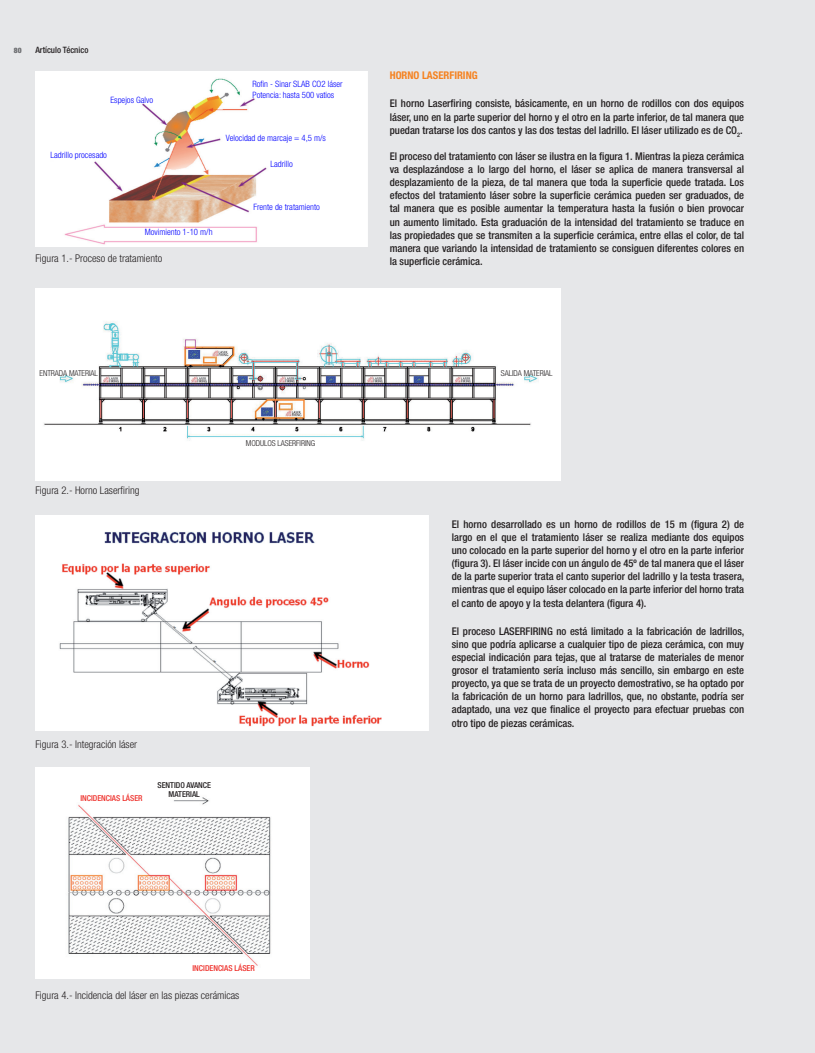
<style>
.page{position:relative;width:815px;height:1053px;background:#fff}
.page>*{position:absolute;margin:0;border:0;box-sizing:border-box;transform-origin:0 0}
.Texto{font:500 condensed 10.62px/13.1px "Helvetica Neue LT Std";color:#231f20;text-align:justify}
.Autores{font:300 condensed 10.62px "Helvetica Neue LT Std";color:#231f20}
.Titulo_2{font:700 condensed 10.62px "Helvetica Neue LT Std";color:#f58220}
.notas{font:300 condensed 8.75px "Helvetica Neue LT Std";color:#00f}
.t1{font:500 condensed 8.75px "Helvetica Neue LT Std";color:#231f20}
.notas-2{font:300 condensed 8.12px "Helvetica Neue LT Std";letter-spacing:-.01em;color:#231f20}
.notas-3{font:500 condensed 8.12px "Helvetica Neue LT Std";color:#ee2f2a}
.notas-4{font:500 condensed 8.12px "Helvetica Neue LT Std";color:#231f20}
.t2{font:900 condensed 7.5px "Helvetica Neue LT Std";color:#6c6d70}
</style>
<div class="page">
<div style="left:0;top:0;width:815px;height:1052px;background:#e6e7e9"></div>
<img style="left:35px;top:516px;width:394px;height:214px">
<img style="left:35px;top:72px;width:333px;height:174px">
<img style="left:35px;top:767px;width:274px;height:211px">
<img style="left:35px;top:288px;width:525px;height:192px">
<p class="t2" style="left:14px;top:46px;width:9px">80</p>
<p class="t1" style="left:35px;top:45px;width:54px">Artículo Técnico</p>
<p class="notas" style="left:110px;top:95px;width:44px">Espejos Galvo</p>
<p class="notas" style="left:51px;top:150px;width:58px">Ladrillo procesado</p>
<p class="notas" style="left:145px;top:227px;width:69px">Movimiento 1-10 m/h</p>
<p class="Autores" style="left:35px;top:252px;width:128px">Figura 1.- Proceso de tratamiento</p>
<p class="notas" style="left:252px;top:79px;width:92px">Rofin - Sinar SLAB CO2 láser</p>
<p class="notas" style="left:252px;top:90px;width:83px">Potencia: hasta 500 vatios</p>
<p class="notas" style="left:226px;top:133px;width:102px">Velocidad de marcaje = 4,5 m/s</p>
<p class="notas" style="left:270px;top:159px;width:24px">Ladrillo</p>
<p class="notas" style="left:253px;top:202px;width:68px">Frente de tratamiento</p>
<p class="Titulo_2" style="left:390px;top:69px;width:89px">HORNO LASERFIRING</p>
<p class="Texto" style="left:390px;top:97px;width:356px">El horno Laserfiring consiste, básicamente, en un horno de rodillos con dos equipos láser, uno en la parte superior del horno y el otro en la parte inferior, de tal manera que puedan tratarse los dos cantos y las dos testas del ladrillo. El láser utilizado es de CO<sub>2</sub>.</p>
<p class="Texto" style="left:390px;top:149px;width:356px">El proceso del tratamiento con láser se ilustra en la figura 1. Mientras la pieza cerámica va desplazándose a lo largo del horno, el láser se aplica de manera transversal al desplazamiento de la pieza, de tal manera que toda la superficie quede tratada. Los efectos del tratamiento láser sobre la superficie cerámica pueden ser graduados, de tal manera que es posible aumentar la temperatura hasta la fusión o bien provocar un aumento limitado. Esta graduación de la intensidad del tratamiento se traduce en las propiedades que se transmiten a la superficie cerámica, entre ellas el color, de tal manera que variando la intensidad de tratamiento se consiguen diferentes colores en la superficie cerámica.</p>
<p class="notas-2" style="left:40px;top:368px;width:60px">ENTRADA MATERIAL</p>
<p class="notas-2" style="left:501px;top:368px;width:53px">SALIDA MATERIAL</p>
<p class="Autores" style="left:35px;top:484px;width:106px">Figura 2.- Horno Laserfiring</p>
<p class="notas-2" style="left:246px;top:438px;width:71px">MODULOS LASERFIRING</p>
<p class="Autores" style="left:35px;top:737px;width:103px">Figura 3.- Integración láser</p>
<p class="notas-3" style="left:80px;top:793px;width:64px">INCIDENCIAS LÁSER</p>
<p class="notas-4" style="left:157px;top:780px;width:55px">SENTIDO AVANCE</p>
<p class="notas-4" style="left:169px;top:788px;width:33px">MATERIAL</p>
<p class="notas-3" style="left:193px;top:962px;width:64px">INCIDENCIAS LÁSER</p>
<p class="Autores" style="left:35px;top:988px;width:206px">Figura 4.- Incidencia del láser en las piezas cerámicas</p>
<p class="Texto" style="left:452px;top:517px;width:294px">El horno desarrollado es un horno de rodillos de 15 m (figura 2) de largo en el que el tratamiento láser se realiza mediante dos equipos uno colocado en la parte superior del horno y el otro en la parte inferior (figura 3). El láser incide con un ángulo de 45º de tal manera que el láser de la parte superior trata el canto superior del ladrillo y la testa trasera, mientras que el equipo láser colocado en la parte inferior del horno trata el canto de apoyo y la testa delantera (figura 4).</p>
<p class="Texto" style="left:452px;top:624px;width:294px">El proceso LASERFIRING no está limitado a la fabricación de ladrillos, sino que podría aplicarse a cualquier tipo de pieza cerámica, con muy especial indicación para tejas, que al tratarse de materiales de menor grosor el tratamiento sería incluso más sencillo, sin embargo en este proyecto, ya que se trata de un proyecto demostrativo, se ha optado por la fabricación de un horno para ladrillos, que, no obstante, podría ser adaptado, una vez que finalice el proyecto para efectuar pruebas con otro tipo de piezas cerámicas.</p>
</div>
